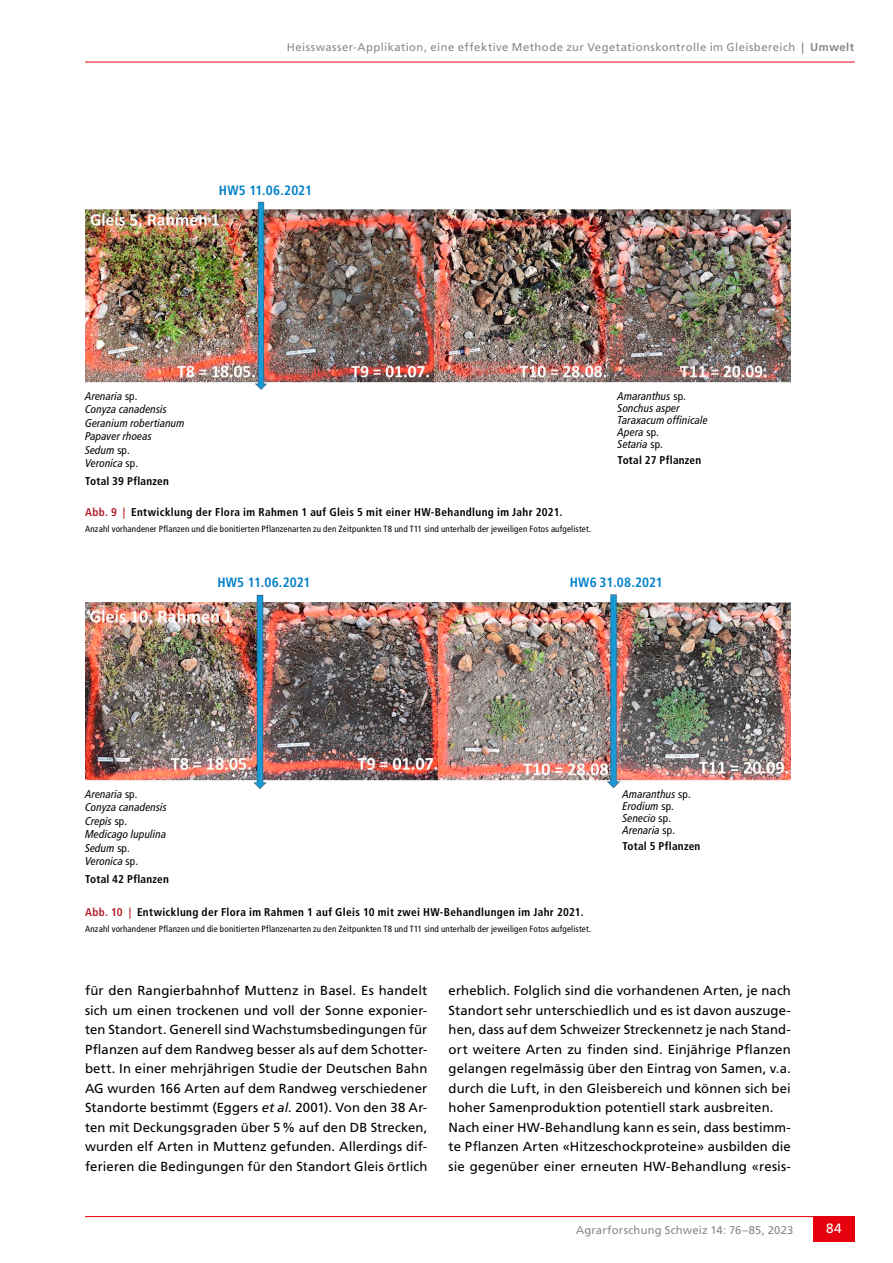
<style>
.page{position:relative;width:893px;height:1263px;background:#fff}
.page>*{position:absolute;margin:0;border:0;box-sizing:border-box;transform-origin:0 0}
.t1{font:700 condensed 13.5px "Frutiger LT Std";letter-spacing:.005em;color:#007fc7}
.t2{font:13.5px "Frutiger LT Std";color:#fff}
.t3{font:13.2px/19.5px "Frutiger LT Std";letter-spacing:.01em;color:#000;text-align:justify}
.t4{font:italic condensed 11.25px/13.5px "Frutiger LT Std";letter-spacing:.01em;color:#000}
.t5{font:700 condensed 11.25px "Frutiger LT Std";letter-spacing:.03em;color:#000}
.t6{font:11.25px "Frutiger LT Std";letter-spacing:.04em;color:#878988}
.t7{font:11.25px "Frutiger LT Std";letter-spacing:.015em;color:#878988}
.t8{font:condensed 9px "Frutiger LT Std";letter-spacing:.02em;color:#000}
.s1{font-weight:700}
.s2{font-style:normal}
.s3{color:#b21c27}
.s4{font-style:italic}
</style>
<div class="page">
<hr style="left:85px;top:62px;width:770px;height:1px;background:#e7000e">
<hr style="left:85px;top:1216px;width:770px;height:1px;background:#e7000e">
<div style="left:813px;top:1216px;width:42px;height:26px;background:#e7000e"></div>
<img style="left:85px;top:202px;width:706px;height:188px">
<img style="left:85px;top:594px;width:706px;height:195px">
<p class="t6" style="left:287px;top:40px;width:569px">Heisswasser-Applikation, eine effektive Methode zur Vegetationskontrolle im Gleisbereich <span class="s1">| Umwelt</span></p>
<p class="t1" style="left:219px;top:182px;width:95px">HW5 11.06.2021</p>
<p class="t4" style="left:85px;top:389px;width:101px">Arenaria <span class="s2">sp.<br></span>Conyza canadensis<br>Geranium robertianum<br>Papaver rhoeas<br>Sedum <span class="s2">sp.<br></span>Veronica <span class="s2">sp.</span></p>
<p class="t5" style="left:85px;top:474px;width:85px">Total 39 Pflanzen</p>
<p class="t5" style="left:85px;top:506px;width:479px"><span class="s3">Abb. 9 |</span> Entwicklung der Flora im Rahmen 1 auf Gleis 5 mit einer HW-Behandlung im Jahr 2021.</p>
<p class="t8" style="left:85px;top:524px;width:508px">Anzahl vorhandener Pflanzen und die bonitierten Pflanzenarten zu den Zeitpunkten T8 und T11 sind unterhalb der jeweiligen Fotos aufgelistet.</p>
<p class="t4" style="left:618px;top:390px;width:92px;line-height:12px">Amaranthus <span class="s2">sp.<br></span>Sonchus asper<br>Taraxacum offinicale<br>Apera <span class="s2">sp.<br></span>Setaria <span class="s2">sp.</span></p>
<p class="t5" style="left:618px;top:453px;width:85px">Total 27 Pflanzen</p>
<p class="t1" style="left:217px;top:574px;width:95px">HW5 11.06.2021</p>
<p class="t1" style="left:570px;top:574px;width:95px">HW6 31.08.2021</p>
<p class="t4" style="left:85px;top:787px;width:83px">Arenaria <span class="s2">sp.<br></span>Conyza canadensis<br>Crepis <span class="s2">sp.<br></span>Medicago lupulina<br>Sedum <span class="s2">sp.<br></span>Veronica <span class="s2">sp.</span></p>
<p class="t5" style="left:85px;top:872px;width:85px">Total 42 Pflanzen</p>
<p class="t4" style="left:622px;top:788px;width:70px;line-height:12px">Amaranthus <span class="s2">sp.<br></span>Erodium <span class="s2">sp.<br></span>Senecio <span class="s2">sp.<br></span>Arenaria <span class="s2">sp.</span></p>
<p class="t5" style="left:622px;top:839px;width:79px">Total 5 Pflanzen</p>
<p class="t5" style="left:85px;top:905px;width:500px"><span class="s3">Abb. 10 |</span> Entwicklung der Flora im Rahmen 1 auf Gleis 10 mit zwei HW-Behandlungen im Jahr 2021.</p>
<p class="t8" style="left:85px;top:924px;width:508px">Anzahl vorhandener Pflanzen und die bonitierten Pflanzenarten zu den Zeitpunkten T8 und T11 sind unterhalb der jeweiligen Fotos aufgelistet.</p>
<p class="t3" style="left:85px;top:981px;width:344px">für den Rangierbahnhof Muttenz in Basel. Es handelt sich um einen trockenen und voll der Sonne exponier&shy;ten Standort. Generell sind Wachstumsbedingungen für Pflanzen auf dem Randweg besser als auf dem Schotter&shy;bett. In einer mehrjährigen Studie der Deutschen Bahn AG wurden 166 Arten auf dem Randweg verschiedener Standorte bestimmt (Eggers <span class="s4">et al.</span> 2001). Von den 38 Ar&shy;ten mit Deckungsgraden über 5% auf den DB Strecken, wurden elf Arten in Muttenz gefunden. Allerdings dif&shy;ferieren die Bedingungen für den Standort Gleis örtlich</p>
<p class="t3" style="left:449px;top:981px;width:344px;text-align:left">erheblich. Folglich sind die vorhandenen Arten, je nach Standort sehr unterschiedlich und es ist davon auszuge&shy;hen, dass auf dem Schweizer Streckennetz je nach Stand&shy;ort weitere Arten zu finden sind. Einjährige Pflanzen gelangen regelmässig über den Eintrag von Samen, v.a. durch die Luft, in den Gleisbereich und können sich bei hoher Samenproduktion potentiell stark ausbreiten.<br>Nach einer HW-Behandlung kann es sein, dass bestimm&shy;te Pflanzen Arten «Hitzeschockproteine» ausbilden die sie gegenüber einer erneuten HW-Behandlung «resis-</p>
<p class="t7" style="left:576px;top:1223px;width:219px">Agrarforschung Schweiz 14: 76–85, 2023</p>
<p class="t2" style="left:826px;top:1221px;width:17px">84</p>
</div>
